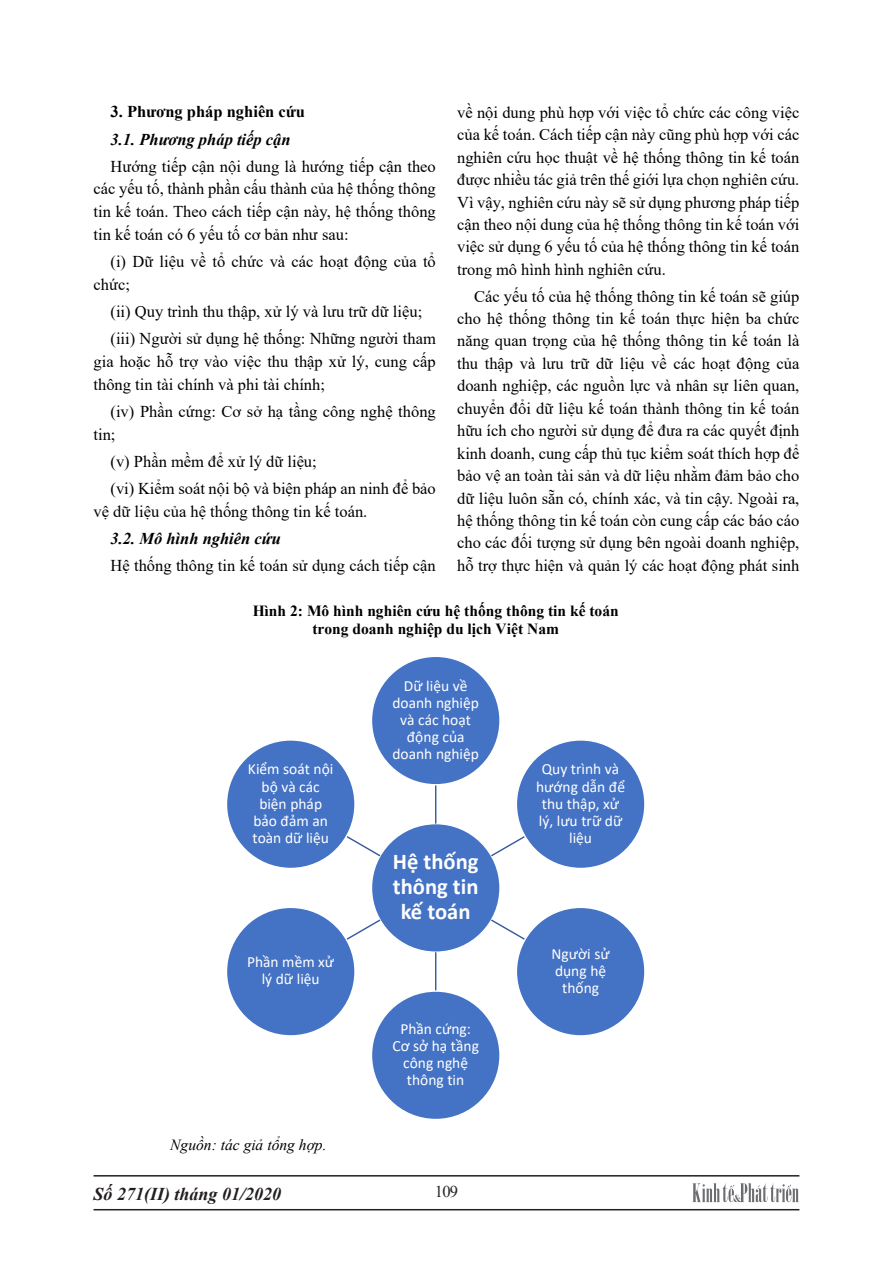
<style>
.page{position:relative;width:893px;height:1263px;background:#fff}
.page>*{position:absolute;margin:0;border:0;box-sizing:border-box;transform-origin:0 0}
.t1{font:700 22.65px/24.9px "Calibri";color:#fff;text-align:center}
.t2{font:italic 700 18px "Times New Roman";color:#231f20}
.t3{font:16.5px/22.5px "Times New Roman";color:#000;text-align:justify}
._2{font:italic 700 16.5px "Times New Roman";color:#000}
.t4{font:700 16.5px "Times New Roman";color:#000}
.t5{font:16.5px "Times New Roman";color:#231f20}
.t6{font:15.45px/17.1px "Calibri";color:#fff;text-align:center}
.t7{font:700 15.45px/17.9px "Times New Roman";color:#000;text-align:center}
.t8{font:italic 15.45px "Times New Roman";color:#000}
</style>
<div class="page">
<hr style="left:94px;top:1175px;width:705px;height:1px;background:#231f20">
<hr style="left:94px;top:1209px;width:705px;height:1px;background:#231f20">
<svg style="left:692px;top:1183px;width:107px;height:19px"></svg>
<div style="left:371px;top:824px;width:129px;height:128px;background:#4472c4;border-radius:50%"></div>
<hr style="left:435px;top:785px;width:1px;height:39px;background:#34599c">
<div style="left:371px;top:656px;width:129px;height:129px;background:#4472c4;border-radius:50%"></div>
<svg style="left:489px;top:836px;width:36px;height:22px"></svg>
<div style="left:516px;top:740px;width:129px;height:128px;background:#4472c4;border-radius:50%"></div>
<svg style="left:489px;top:918px;width:36px;height:22px"></svg>
<div style="left:516px;top:907px;width:129px;height:129px;background:#4472c4;border-radius:50%"></div>
<hr style="left:435px;top:952px;width:1px;height:39px;background:#34599c">
<div style="left:371px;top:991px;width:129px;height:128px;background:#4472c4;border-radius:50%"></div>
<svg style="left:346px;top:918px;width:36px;height:22px"></svg>
<div style="left:226px;top:907px;width:129px;height:129px;background:#4472c4;border-radius:50%"></div>
<svg style="left:346px;top:836px;width:36px;height:22px"></svg>
<div style="left:226px;top:740px;width:129px;height:128px;background:#4472c4;border-radius:50%"></div>
<p class="t3" style="left:457px;top:100px;width:344px">về nội dung phù hợp với việc tổ chức các công việc của kế toán. Cách tiếp cận này cũng phù hợp với các nghiên cứu học thuật về hệ thống thông tin kế toán được nhiều tác giả trên thế giới lựa chọn nghiên cứu.<br>Vì vậy, nghiên cứu này sẽ sử dụng phương pháp tiếp cận theo nội dung của hệ thống thông tin kế toán với việc sử dụng 6 yếu tố của hệ thống thông tin kế toán trong mô hình hình nghiên cứu.</p>
<p class="t3" style="left:457px;top:284px;width:344px;text-indent:17px">Các yếu tố của hệ thống thông tin kế toán sẽ giúp cho hệ thống thông tin kế toán thực hiện ba chức năng quan trọng của hệ thống thông tin kế toán là thu thập và lưu trữ dữ liệu về các hoạt động của doanh nghiệp, các nguồn lực và nhân sự liên quan, chuyển đổi dữ liệu kế toán thành thông tin kế toán hữu ích cho người sử dụng để đưa ra các quyết định kinh doanh, cung cấp thủ tục kiểm soát thích hợp để bảo vệ an toàn tài sản và dữ liệu nhằm đảm bảo cho dữ liệu luôn sẵn có, chính xác, và tin cậy. Ngoài ra, hệ thống thông tin kế toán còn cung cấp các báo cáo cho các đối tượng sử dụng bên ngoài doanh nghiệp, hỗ trợ thực hiện và quản lý các hoạt động phát sinh</p>
<p class="t7" style="left:253px;top:602px;width:368px">Hình 2: Mô hình nghiên cứu hệ thống thông tin kế toán trong doanh nghiệp du lịch Việt Nam</p>
<p class="t4" style="left:111px;top:100px;width:196px">3. Phương pháp nghiên cứu</p>
<p class="_2" style="left:111px;top:128px;width:182px">3.1. Phương pháp tiếp cận</p>
<p class="t3" style="left:94px;top:154px;width:344px;text-indent:17px">Hướng tiếp cận nội dung là hướng tiếp cận theo các yếu tố, thành phần cấu thành của hệ thống thông tin kế toán. Theo cách tiếp cận này, hệ thống thông tin kế toán có 6 yếu tố cơ bản như sau:</p>
<p class="t3" style="left:94px;top:250px;width:344px;text-indent:17px">(i) Dữ liệu về tổ chức và các hoạt động của tổ chức;</p>
<p class="t3" style="left:111px;top:300px;width:313px">(ii) Quy trình thu thập, xử lý và lưu trữ dữ liệu;</p>
<p class="t3" style="left:94px;top:327px;width:344px;text-indent:17px">(iii) Người sử dụng hệ thống: Những người tham gia hoặc hỗ trợ vào việc thu thập xử lý, cung cấp thông tin tài chính và phi tài chính;</p>
<p class="t3" style="left:94px;top:399px;width:344px;text-indent:17px">(iv) Phần cứng: Cơ sở hạ tầng công nghệ thông tin;</p>
<p class="t3" style="left:111px;top:449px;width:208px">(v) Phần mềm để xử lý dữ liệu;</p>
<p class="t3" style="left:94px;top:476px;width:344px;text-indent:17px">(vi) Kiểm soát nội bộ và biện pháp an ninh để bảo vệ dữ liệu của hệ thống thông tin kế toán.</p>
<p class="_2" style="left:111px;top:527px;width:172px">3.2. Mô hình nghiên cứu</p>
<p class="t3" style="left:111px;top:554px;width:327px">Hệ thống thông tin kế toán sử dụng cách tiếp cận</p>
<p class="t6" style="left:248px;top:760px;width:87px">Kiểm soát nội bộ và các biện pháp bảo đảm an toàn dữ liệu</p>
<p class="t6" style="left:247px;top:953px;width:89px">Phần mềm xử lý dữ liệu</p>
<p class="t8" style="left:170px;top:1134px;width:158px">Nguồn: tác giả tổng hợp.</p>
<p class="t6" style="left:392px;top:677px;width:88px">Dữ liệu về doanh nghiệp và các hoạt động của doanh nghiệp</p>
<p class="t1" style="left:393px;top:849px;width:87px">Hệ thống thông tin kế toán</p>
<p class="t6" style="left:392px;top:1020px;width:88px">Phần cứng:<br>Cơ sở hạ tầng công nghệ thông tin</p>
<p class="t2" style="left:94px;top:1181px;width:189px">Số 271(II) tháng 01/2020</p>
<p class="t5" style="left:435px;top:1180px;width:25px">109</p>
<p class="t6" style="left:536px;top:760px;width:90px">Quy trình và hướng dẫn để thu thập, xử lý, lưu trữ dữ liệu</p>
<p class="t6" style="left:552px;top:945px;width:60px">Người sử dụng hệ thống</p>
</div>
